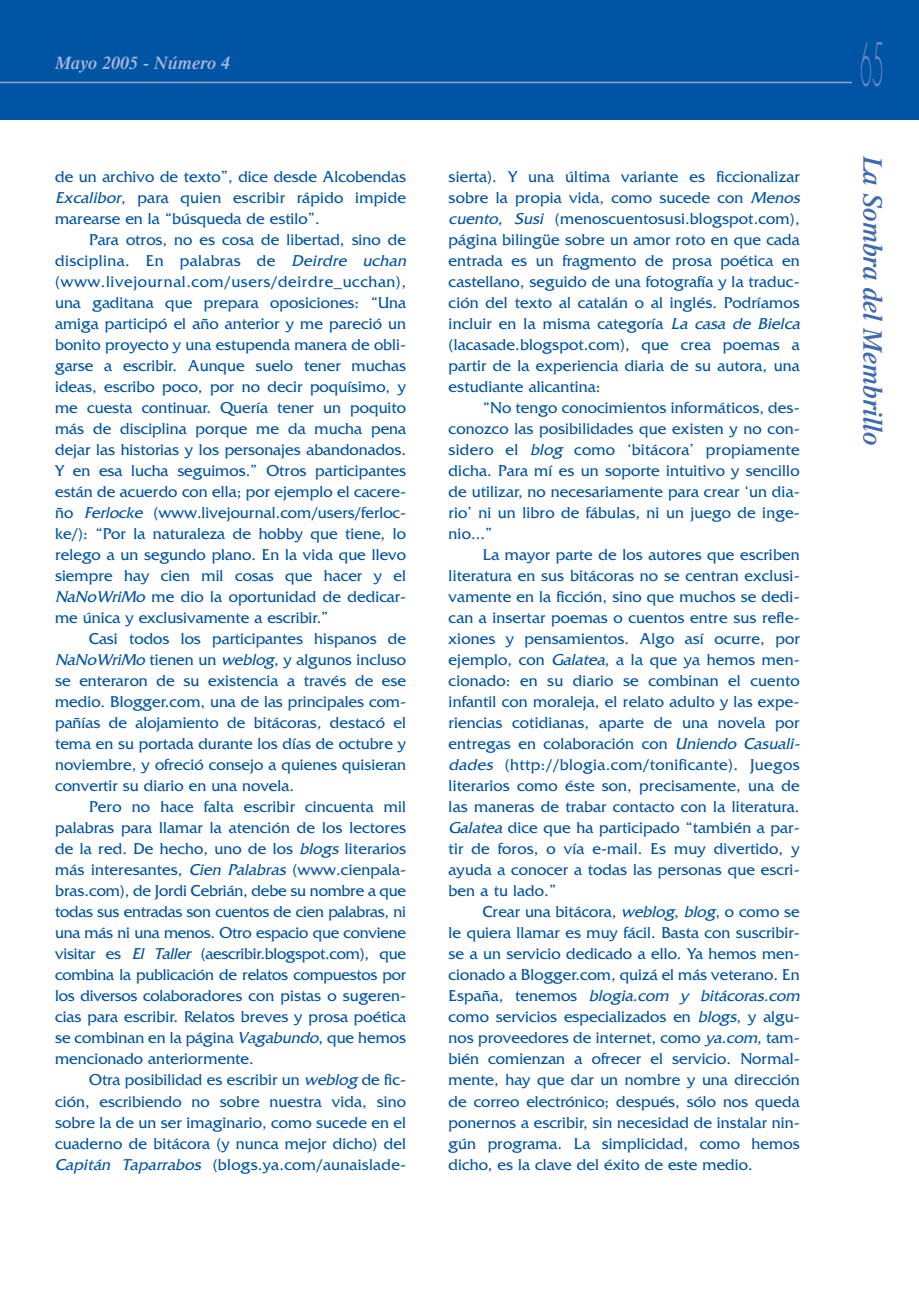
<style>
.page{position:relative;width:919px;height:1289px;background:#fff}
.page>*{position:absolute;margin:0;border:0;box-sizing:border-box;transform-origin:0 0}
.t1{font:300 58.2px "Futura";color:#6c84c0;scale:.33 1}
.t2{font:italic 600 27px "Times";color:#3f6ab1}
.t3{font:italic 600 18px "Times";color:#adb7dc}
.t4{font:16.5px/21px "Friz Quadrata";letter-spacing:.005em;color:#0054a4;text-align:justify}
.s1{font-style:italic}
</style>
<div class="page">
<div style="left:0;top:1px;width:918px;height:119px;background:#0054a4"></div>
<hr style="left:0;top:82px;width:851px;height:1px;background:#96a4d2">
<p class="t3" style="left:55px;top:56px;width:176px">Mayo 2005 - Número 4</p>
<p class="t4" style="left:55px;top:168px;width:352px">de un archivo de texto”, dice desde Alcobendas <span class="s1">Excalibor</span>, para quien escribir rápido impide marearse en la “búsqueda de estilo”.</p>
<p class="t4" style="left:55px;top:231px;width:355px;text-align:left;text-indent:34px">Para otros, no es cosa de libertad, sino de disciplina. En palabras de <span class="s1">Deirdre uchan </span>(www.livejournal.com/users/deirdre_ucchan), una gaditana que prepara oposiciones: “Una amiga participó el año anterior y me pareció un bonito proyecto y una estupenda manera de obli&shy;garse a escribir. Aunque suelo tener muchas ideas, escribo poco, por no decir poquísimo, y me cuesta continuar. Quería tener un poquito más de disciplina porque me da mucha pena dejar las historias y los personajes abandonados.<br>Y en esa lucha seguimos.” Otros participantes están de acuerdo con ella; por ejemplo el cacere&shy;ño <span class="s1">Ferlocke</span> (www.livejournal.com/users/ferloc&shy;ke/): “Por la naturaleza de hobby que tiene, lo relego a un segundo plano. En la vida que llevo siempre hay cien mil cosas que hacer y el <span class="s1">NaNoWriMo</span> me dio la oportunidad de dedicar&shy;me única y exclusivamente a escribir.”</p>
<p class="t4" style="left:55px;top:630px;width:352px;text-indent:34px">Casi todos los participantes hispanos de <span class="s1">NaNoWriMo</span>tienen un <span class="s1">weblog</span>, y algunos incluso se enteraron de su existencia a través de ese medio. Blogger.com, una de las principales com&shy;pañías de alojamiento de bitácoras<span class="s1">,</span> destacó el tema en su portada durante los días de octubre y noviembre, y ofreció consejo a quienes quisieran convertir su diario en una novela.</p>
<p class="t4" style="left:55px;top:798px;width:352px;text-indent:34px">Pero no hace falta escribir cincuenta mil palabras para llamar la atención de los lectores de la red. De hecho, uno de los <span class="s1">blogs</span> literarios más interesantes, <span class="s1">Cien Palabras</span> (www.cienpala&shy;bras.com), de Jordi Cebrián, debe su nombre a que todas sus entradas son cuentos de cien palabras, ni una más ni una menos. Otro espacio que conviene visitar es <span class="s1">El Taller</span> (aescribir.blogspot.com), que combina la publicación de relatos compuestos por los diversos colaboradores con pistas o sugeren&shy;cias para escribir. Relatos breves y prosa poética se combinan en la página <span class="s1">Vagabundo</span>, que hemos mencionado anteriormente.</p>
<p class="t4" style="left:55px;top:1071px;width:352px;text-indent:34px">Otra posibilidad es escribir un <span class="s1">weblog</span> de fic&shy;ción, escribiendo no sobre nuestra vida, sino sobre la de un ser imaginario, como sucede en el cuaderno de bitácora (y nunca mejor dicho) del <span class="s1">Capitán Taparrabos</span> (blogs.ya.com/aunaislade-</p>
<p class="t4" style="left:448px;top:168px;width:355px;text-align:left">sierta). Y una última variante es ficcionalizar sobre la propia vida, como sucede con <span class="s1">Menos cuento, Susi</span> (menoscuentosusi.blogspot.com), página bilingüe sobre un amor roto en que cada entrada es un fragmento de prosa poética en castellano, seguido de una fotografía y la traduc&shy;ción del texto al catalán o al inglés. Podríamos incluir en la misma categoría <span class="s1">La casa de Bielca </span>(lacasade.blogspot.com), que crea poemas a partir de la experiencia diaria de su autora, una estudiante alicantina:</p>
<p class="t4" style="left:448px;top:399px;width:352px;text-indent:34px">“No tengo conocimientos informáticos, des&shy;conozco las posibilidades que existen y no con&shy;sidero el <span class="s1">blog</span> como ‘bitácora’ propiamente dicha. Para mí es un soporte intuitivo y sencillo de utilizar, no necesariamente para crear ‘un dia&shy;rio’ ni un libro de fábulas, ni un juego de inge&shy;nio...”</p>
<p class="t4" style="left:448px;top:546px;width:355px;text-align:left;text-indent:34px">La mayor parte de los autores que escriben literatura en sus bitácoras no se centran exclusi&shy;vamente en la ficción, sino que muchos se dedi&shy;can a insertar poemas o cuentos entre sus refle&shy;xiones y pensamientos. Algo así ocurre, por ejemplo, con <span class="s1">Galatea</span>, a la que ya hemos men&shy;cionado: en su diario se combinan el cuento infantil con moraleja, el relato adulto y las expe&shy;riencias cotidianas, aparte de una novela por entregas en colaboración con <span class="s1">Uniendo Casuali&shy;dades</span> (http://blogia.com/tonificante). Juegos literarios como éste son, precisamente, una de las maneras de trabar contacto con la literatura.<br><span class="s1">Galatea</span> dice que ha participado “también a par&shy;tir de foros, o vía e-mail. Es muy divertido, y ayuda a conocer a todas las personas que escri&shy;ben a tu lado.”</p>
<p class="t4" style="left:448px;top:903px;width:355px;text-align:left;text-indent:34px">Crear una bitácora, <span class="s1">weblog</span>, <span class="s1">blog</span>, o como se le quiera llamar es muy fácil. Basta con suscribir&shy;se a un servicio dedicado a ello. Ya hemos men&shy;cionado a Blogger.com, quizá el más veterano. En E s p a ñ a , t e n e m o s <span class="s1">blogia.com y bitácoras.com </span>como servicios especializados en <span class="s1">blogs</span>, y algu&shy;nos proveedores de internet, como <span class="s1">ya.com</span>, tam&shy;bién comienzan a ofrecer el servicio. Normal&shy;mente, hay que dar un nombre y una dirección de correo electrónico; después, sólo nos queda ponernos a escribir, sin necesidad de instalar nin&shy;gún programa. La simplicidad, como hemos dicho, es la clave del éxito de este medio.</p>
<h1 class="t1" style="left:860px;top:38px;width:74px">65</h1>
<h2 class="t2" style="left:882px;top:156px;width:291px;rotate:90deg">La Sombra del Membrillo</h2>
</div>
